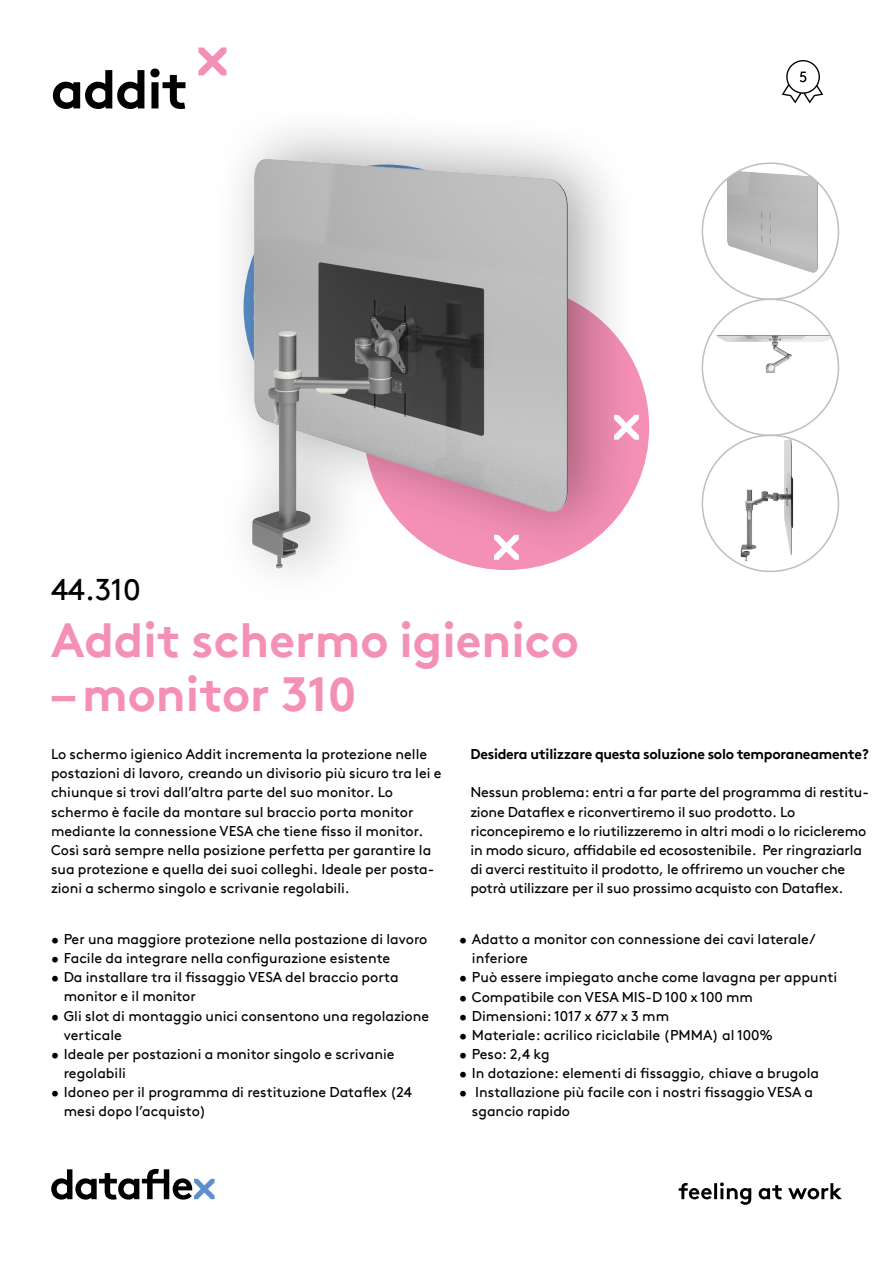
<style>
.page{position:relative;width:893px;height:1263px;background:#fff}
.page>*{position:absolute;margin:0;border:0;box-sizing:border-box;transform-origin:0 0}
.t1{font:700 54px "Brown Pro TT";letter-spacing:-.02em;color:#000}
.t2{font:700 48px "Brown Pro TT";color:#f490b6}
.t3{font:30px "Brown Pro TT";color:#000}
.t4{font:14.25px/19.2px "Brown Pro TT";color:#000}
.t5{font:700 14.25px "Brown Pro TT";letter-spacing:-.02em;color:#000}
</style>
<div class="page">
<svg style="left:641px;top:380px;width:8px;height:95px"></svg>
<svg style="left:51px;top:1169px;width:164px;height:30px"></svg>
<svg style="left:679px;top:1182px;width:163px;height:23px"></svg>
<svg style="left:198px;top:47px;width:28px;height:28px"></svg>
<img style="left:702px;top:163px;width:136px;height:136px;border-radius:68px">
<img style="left:702px;top:299px;width:136px;height:136px;border-radius:68px">
<img style="left:702px;top:435px;width:136px;height:136px;border-radius:68px">
<img style="left:238px;top:133px;width:403px;height:440px">
<svg style="left:782px;top:60px;width:41px;height:43px"></svg>
<h1 class="t1" style="left:51px;top:46px;width:139px">addit</h1>
<h3 class="t3" style="left:51px;top:566px;width:91px">44.310</h3>
<h2 class="t2" style="left:51px;top:601px;width:529px">Addit schermo igienico</h2>
<h2 class="t2" style="left:51px;top:655px;width:307px">– monitor 310</h2>
<p class="t4" style="left:51px;top:743px;width:392px">Lo schermo igienico Addit incrementa la protezione nelle postazioni di lavoro, creando un divisorio più sicuro tra lei e chiunque si trovi dall’altra parte del suo monitor. Lo schermo è facile da montare sul braccio porta monitor mediante la connessione VESA che tiene fisso il monitor.<br>Così sarà sempre nella posizione perfetta per garantire la sua protezione e quella dei suoi colleghi. Ideale per posta&shy;zioni a schermo singolo e scrivanie regolabili.</p>
<p class="t5" style="left:470px;top:743px;width:400px">Desidera utilizzare questa soluzione solo temporaneamente?</p>
<p class="t4" style="left:470px;top:782px;width:400px">Nessun problema: entri a far parte del programma di restitu&shy;zione Dataflex e riconvertiremo il suo prodotto. Lo riconcepiremo e lo riutilizzeremo in altri modi o lo ricicleremo in modo sicuro, affidabile ed ecosostenibile. Per ringraziarla di averci restituito il prodotto, le offriremo un voucher che potrà utilizzare per il suo prossimo acquisto con Dataflex.</p>
<p class="t4" style="left:51px;top:928px;width:378px">• Per una maggiore protezione nella postazione di lavoro</p>
<p class="t4" style="left:51px;top:947px;width:341px">• Facile da integrare nella configurazione esistente</p>
<p class="t4" style="left:64px;top:966px;width:336px;text-indent:-13px">• Da installare tra il fissaggio VESA del braccio porta monitor e il monitor</p>
<p class="t4" style="left:64px;top:1005px;width:367px;text-indent:-13px">• Gli slot di montaggio unici consentono una regolazione verticale</p>
<p class="t4" style="left:64px;top:1043px;width:332px;text-indent:-13px">• Ideale per postazioni a monitor singolo e scrivanie regolabili</p>
<p class="t4" style="left:64px;top:1081px;width:349px;text-indent:-13px">• Idoneo per il programma di restituzione Dataflex (24 mesi dopo l’acquisto)</p>
<p class="t4" style="left:472px;top:928px;width:345px;text-indent:-13px">• Adatto a monitor con connessione dei cavi laterale/ inferiore</p>
<p class="t4" style="left:459px;top:967px;width:379px">• Può essere impiegato anche come lavagna per appunti</p>
<p class="t4" style="left:459px;top:986px;width:295px">• Compatibile con VESA MIS-D 100 x 100 mm</p>
<p class="t4" style="left:459px;top:1005px;width:212px">• Dimensioni: 1017 x 677 x 3 mm</p>
<p class="t4" style="left:459px;top:1024px;width:315px">• Materiale: acrilico riciclabile (PMMA) al 100%</p>
<p class="t4" style="left:459px;top:1043px;width:92px">• Peso: 2,4 kg</p>
<p class="t4" style="left:459px;top:1062px;width:362px">• In dotazione: elementi di fissaggio, chiave a brugola</p>
<p class="t4" style="left:472px;top:1081px;width:343px;text-indent:-13px">• Installazione più facile con i nostri fissaggio VESA a sgancio rapido</p>
</div>
